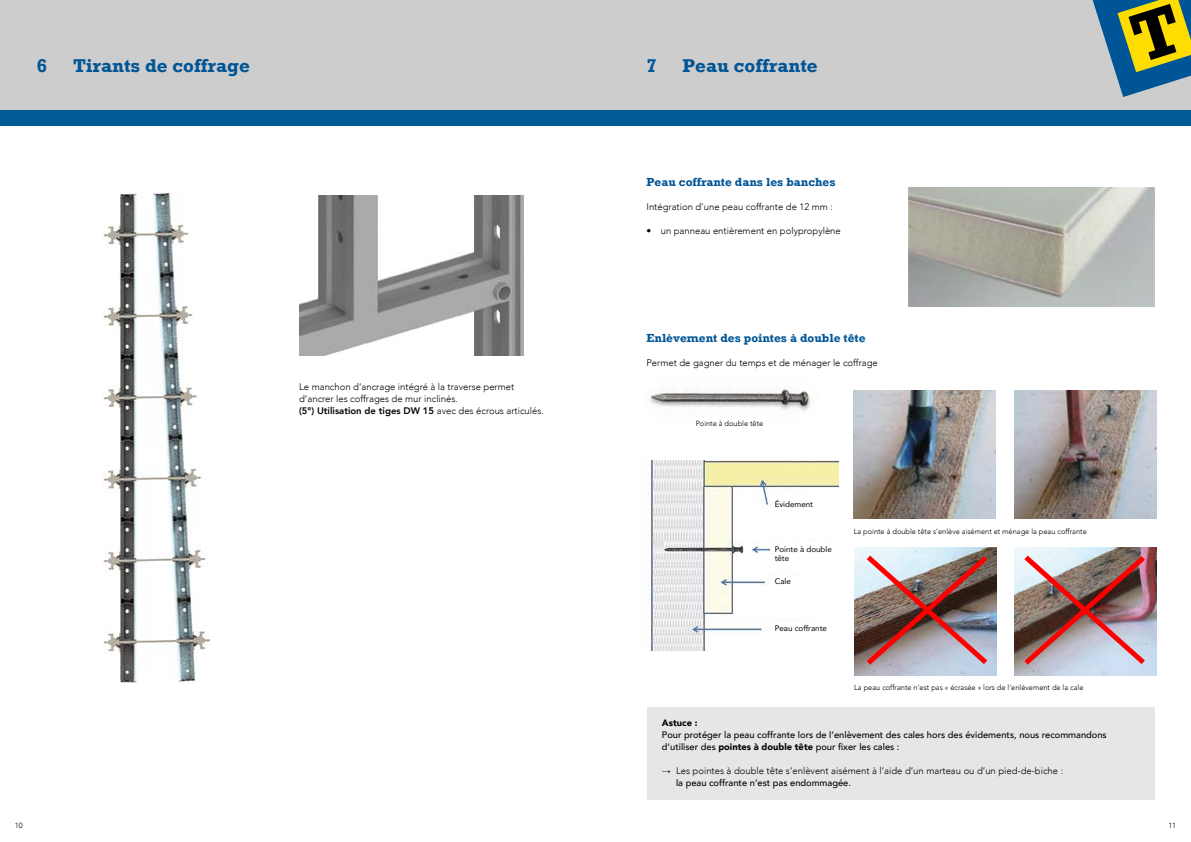
<style>
.page{position:relative;width:1191px;height:842px;background:#fff}
.page>*{position:absolute;margin:0;border:0;box-sizing:border-box;transform-origin:0 0}
.t1{font:700 19px "M Rockwell";color:#005596}
.t2{font:700 12px "M Rockwell";color:#005596}
.t3{font:300 9.5px/12px "Avenir";color:#000}
.t4{font:500 9.3px/12px "Avenir";color:#000}
.t5{font:900 9.3px "Avenir";color:#000}
.t6{font:8px/9px "Avenir";color:#000}
.t7{font:300 7.5px "Avenir";color:#000}
.s1{font-weight:800}
.s2{font-weight:900}
.s3{font-family:"Arial Narrow";font-weight:400;font-size:9px}
</style>
<div class="page">
<div style="left:0;top:0;width:1191px;height:118px;background:#cdcdcd"></div>
<div style="left:0;top:111px;width:1191px;height:15px;background:#005a98"></div>
<svg style="left:1092px;top:0;width:99px;height:97px"></svg>
<img style="left:103px;top:192px;width:106px;height:490px">
<img style="left:908px;top:187px;width:246px;height:119px">
<div style="left:647px;top:707px;width:507px;height:93px;background:#e6e6e7"></div>
<img style="left:650px;top:387px;width:161px;height:24px">
<img style="left:649px;top:460px;width:190px;height:191px">
<img style="left:853px;top:391px;width:142px;height:127px">
<img style="left:1014px;top:391px;width:142px;height:127px">
<img style="left:1014px;top:548px;width:142px;height:127px">
<img style="left:854px;top:547px;width:142px;height:128px">
<img style="left:1019px;top:550px;width:131px;height:120px">
<img style="left:861px;top:550px;width:131px;height:120px">
<div style="left:772px;top:499px;width:46px;height:15px;background:#fff"></div>
<div style="left:772px;top:623px;width:64px;height:15px;background:#fff"></div>
<div style="left:772px;top:576px;width:46px;height:15px;background:#fff"></div>
<div style="left:772px;top:543px;width:65px;height:20px;background:#fff"></div>
<img style="left:299px;top:196px;width:225px;height:159px">
<h1 class="t1" style="left:37px;top:55px;width:12px">6</h1>
<h1 class="t1" style="left:73px;top:55px;width:178px">Tirants de coffrage</h1>
<h1 class="t1" style="left:646px;top:55px;width:12px">7</h1>
<h1 class="t1" style="left:682px;top:55px;width:137px">Peau coffrante</h1>
<p class="t2" style="left:646px;top:175px;width:190px">Peau coffrante dans les banches</p>
<p class="t3" style="left:646px;top:201px;width:188px">Intégration d’une peau coffrante de 12 mm :</p>
<p class="t3" style="left:646px;top:225px;width:196px">• un panneau entièrement en polypropylène</p>
<p class="t3" style="left:299px;top:381px;width:246px">Le manchon d‘ancrage intégré à la traverse permet d‘ancrer les coffrages de mur inclinés.<br><span class="s1">(5°) Utilisation de tiges DW 15</span> avec des écrous articulés.</p>
<p class="t2" style="left:646px;top:331px;width:221px">Enlèvement des pointes à double tête</p>
<p class="t3" style="left:646px;top:357px;width:233px">Permet de gagner du temps et de ménager le coffrage</p>
<p class="t7" style="left:695px;top:419px;width:69px">Pointe à double tête</p>
<p class="t6" style="left:774px;top:499px;width:40px">Évidement</p>
<p class="t6" style="left:774px;top:544px;width:59px">Pointe à double tête</p>
<p class="t6" style="left:774px;top:577px;width:18px">Cale</p>
<p class="t6" style="left:774px;top:624px;width:54px">Peau coffrante</p>
<p class="t7" style="left:853px;top:527px;width:234px">La pointe à double tête s’enlève aisément et ménage la peau coffrante</p>
<p class="t7" style="left:854px;top:683px;width:231px">La peau coffrante n’est pas « écrasée » lors de l‘enlèvement de la cale</p>
<p class="t5" style="left:662px;top:715px;width:37px">Astuce :</p>
<p class="t4" style="left:662px;top:728px;width:446px">Pour protéger la peau coffrante lors de l‘enlèvement des cales hors des évidements, nous recommandons d‘utiliser des <span class="s2">pointes à double tête</span> pour fixer les cales :</p>
<p class="t3" style="left:662px;top:765px;width:403px"><span class="s3">→</span> Les pointes à double tête s’enlèvent aisément à l’aide d’un marteau ou d’un pied-de-biche :</p>
<p class="t4" style="left:676px;top:776px;width:176px">la peau coffrante n’est pas endommagée.</p>
<p class="t7" style="left:15px;top:821px;width:9px">10</p>
<p class="t7" style="left:1168px;top:821px;width:9px">11</p>
</div>
